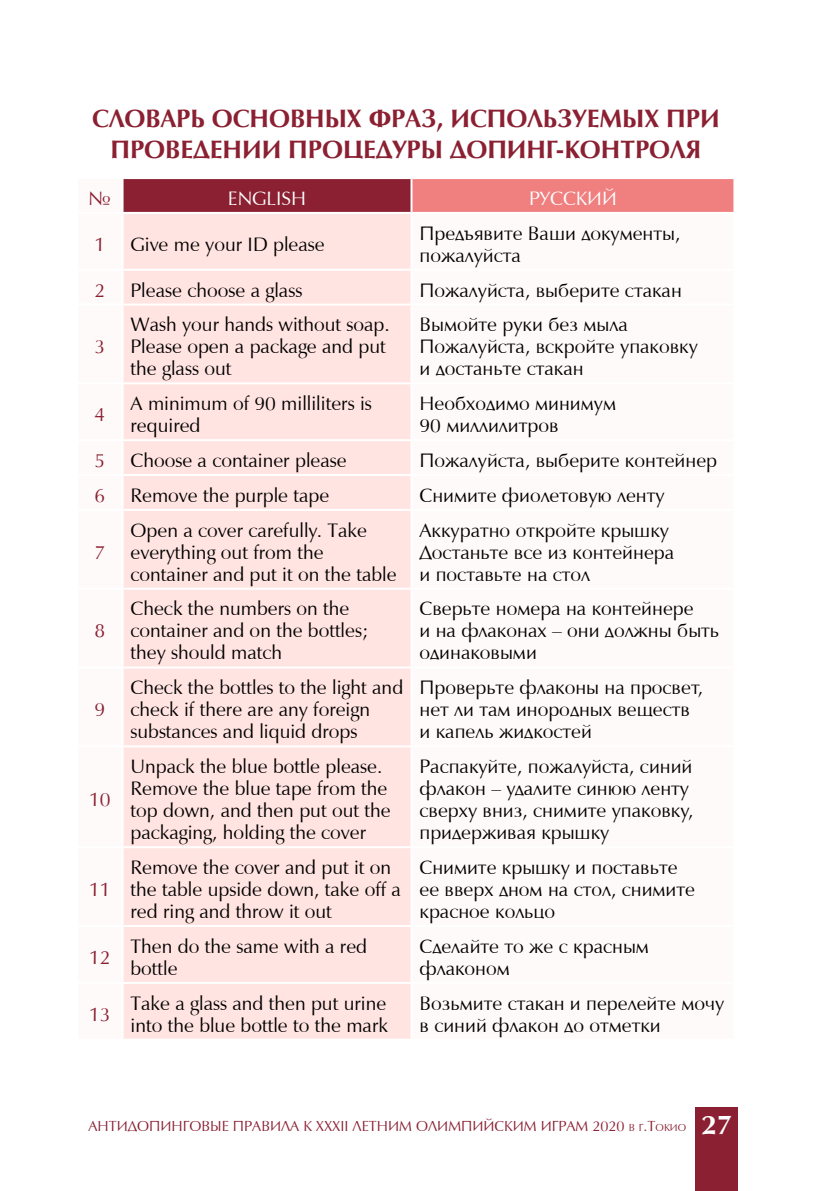
<style>
.page{position:relative;width:840px;height:1191px;background:#fff}
.page>*{position:absolute;margin:0;border:0;box-sizing:border-box;transform-origin:0 0}
.t1{font:700 26px/31.2px "Vera Humana 95";color:#8a2031;text-align:center}
.t2{font:20px/22px "Vera Humana 95";color:#000}
.t3{font:20px "Vera Humana 95";color:#8a2031}
.t4{font:20px "Vera Humana 95";color:#fff}
.t5{font:15px "Vera Humana 95";color:#8a2031}
.s1{font-size:10.4px}
</style>
<div class="page">
<div style="left:695px;top:1107px;width:42px;height:84px;background:#8a2031"></div>
<div style="left:122px;top:178px;width:289px;height:35px;background:#8a2031"></div>
<div style="left:411px;top:178px;width:323px;height:35px;background:#f08080"></div>
<div style="left:123px;top:214px;width:287px;height:824px;background:#ffe4e1"></div>
<hr style="left:122px;top:177px;width:289px;height:2px;background:#fff">
<hr style="left:121px;top:179px;width:2px;height:33px;background:#fff">
<hr style="left:411px;top:177px;width:324px;height:2px;background:#fff">
<hr style="left:410px;top:179px;width:2px;height:33px;background:#fff">
<hr style="left:733px;top:179px;width:2px;height:33px;background:#fff">
<hr style="left:122px;top:212px;width:289px;height:2px;background:#fff">
<hr style="left:411px;top:212px;width:324px;height:2px;background:#fff">
<hr style="left:122px;top:269px;width:289px;height:2px;background:#fff">
<hr style="left:122px;top:303px;width:289px;height:2px;background:#fff">
<hr style="left:122px;top:382px;width:289px;height:2px;background:#fff">
<hr style="left:122px;top:439px;width:289px;height:2px;background:#fff">
<hr style="left:122px;top:474px;width:289px;height:2px;background:#fff">
<hr style="left:122px;top:509px;width:289px;height:2px;background:#fff">
<hr style="left:122px;top:587px;width:289px;height:2px;background:#fff">
<hr style="left:122px;top:666px;width:289px;height:2px;background:#fff">
<hr style="left:122px;top:745px;width:289px;height:2px;background:#fff">
<hr style="left:122px;top:846px;width:289px;height:2px;background:#fff">
<hr style="left:122px;top:925px;width:289px;height:2px;background:#fff">
<hr style="left:122px;top:982px;width:289px;height:2px;background:#fff">
<h1 class="t1" style="left:92px;top:102px;width:628px">СЛОВАРЬ ОСНОВНЫХ ФРАЗ, ИСПОЛЬЗУЕМЫХ ПРИ<br>ПРОВЕДЕНИИ ПРОЦЕДУРЫ ДОПИНГ-КОНТРОЛЯ</h1>
<p class="t3" style="left:88px;top:186px;width:24px">№</p>
<p class="t4" style="left:228px;top:186px;width:80px">ENGLISH</p>
<p class="t4" style="left:528px;top:186px;width:89px">РУССКИЙ</p>
<p class="t3" style="left:94px;top:232px;width:12px">1</p>
<p class="t2" style="left:130px;top:233px;width:195px">Give me your ID please</p>
<p class="t2" style="left:419px;top:222px;width:262px">Предъявите Ваши документы, пожалуйста</p>
<p class="t3" style="left:94px;top:278px;width:12px">2</p>
<p class="t2" style="left:130px;top:279px;width:173px">Please choose a glass</p>
<p class="t2" style="left:419px;top:279px;width:264px">Пожалуйста, выберите стакан</p>
<p class="t3" style="left:94px;top:334px;width:12px">3</p>
<p class="t2" style="left:130px;top:314px;width:261px">Wash your hands without soap.<br>Please open a package and put the glass out</p>
<p class="t2" style="left:419px;top:314px;width:280px">Вымойте руки без мыла<br>Пожалуйста, вскройте упаковку и достаньте стакан</p>
<p class="t3" style="left:94px;top:402px;width:12px">4</p>
<p class="t2" style="left:130px;top:392px;width:242px">А minimum of 90 milliliters is required</p>
<p class="t2" style="left:419px;top:392px;width:198px">Необходимо минимум<br>90 миллилитров</p>
<p class="t3" style="left:94px;top:448px;width:12px">5</p>
<p class="t2" style="left:130px;top:449px;width:217px">Choose a container please</p>
<p class="t2" style="left:419px;top:449px;width:299px">Пожалуйста, выберите контейнер</p>
<p class="t3" style="left:94px;top:483px;width:12px">6</p>
<p class="t2" style="left:130px;top:484px;width:200px">Remove the purple tape</p>
<p class="t2" style="left:419px;top:484px;width:246px">Снимите фиолетовую ленту</p>
<p class="t3" style="left:94px;top:540px;width:12px">7</p>
<p class="t2" style="left:130px;top:519px;width:267px">Open a cover carefully. Take everything out from the container and put it on the table</p>
<p class="t2" style="left:419px;top:519px;width:256px">Аккуратно откройте крышку<br>Достаньте все из контейнера и поставьте на стол</p>
<p class="t3" style="left:94px;top:618px;width:12px">8</p>
<p class="t3" style="left:94px;top:697px;width:12px">9</p>
<p class="t3" style="left:89px;top:787px;width:23px">10</p>
<p class="t3" style="left:89px;top:877px;width:23px">11</p>
<p class="t3" style="left:89px;top:945px;width:23px">12</p>
<p class="t3" style="left:89px;top:1001px;width:23px">13</p>
<p class="t2" style="left:130px;top:598px;width:239px">Check the numbers on the container and on the bottles; they should match</p>
<p class="t2" style="left:419px;top:598px;width:301px">Сверьте номера на контейнере<br>и на флаконах – они должны быть одинаковыми</p>
<p class="t2" style="left:130px;top:676px;width:274px">Check the bottles to the light and check if there are any foreign substances and liquid drops</p>
<p class="t2" style="left:419px;top:676px;width:285px">Проверьте флаконы на просвет, нет ли там инородных веществ и капель жидкостей</p>
<p class="t2" style="left:130px;top:755px;width:261px">Unpack the blue bottle please.<br>Remove the blue tape from the top down, and then put out the packaging, holding the cover</p>
<p class="t2" style="left:419px;top:755px;width:275px">Распакуйте, пожалуйста, синий флакон – удалите синюю ленту сверху вниз, снимите упаковку, придерживая крышку</p>
<p class="t2" style="left:130px;top:856px;width:272px">Remove the cover and put it on the table upside down, take off a red ring and throw it out</p>
<p class="t2" style="left:419px;top:856px;width:277px">Снимите крышку и поставьте ее вверх дном на стол, снимите красное кольцо</p>
<p class="t2" style="left:130px;top:935px;width:238px">Then do the same with a red bottle</p>
<p class="t2" style="left:419px;top:935px;width:231px">Сделайте то же с красным флаконом</p>
<p class="t2" style="left:130px;top:992px;width:259px">Take a glass and then put urine into the blue bottle to the mark</p>
<p class="t2" style="left:419px;top:992px;width:306px">Возьмите стакан и перелейте мочу в синий флакон до отметки</p>
<p class="t5" style="left:88px;top:1117px;width:575px">АНТИДОПИНГОВЫЕ ПРАВИЛА К XXXII ЛЕТНИМ ОЛИМПИЙСКИМ ИГРАМ 2020 <span class="s1">в г</span>.Т<span class="s1">окио</span></p>
</div>
